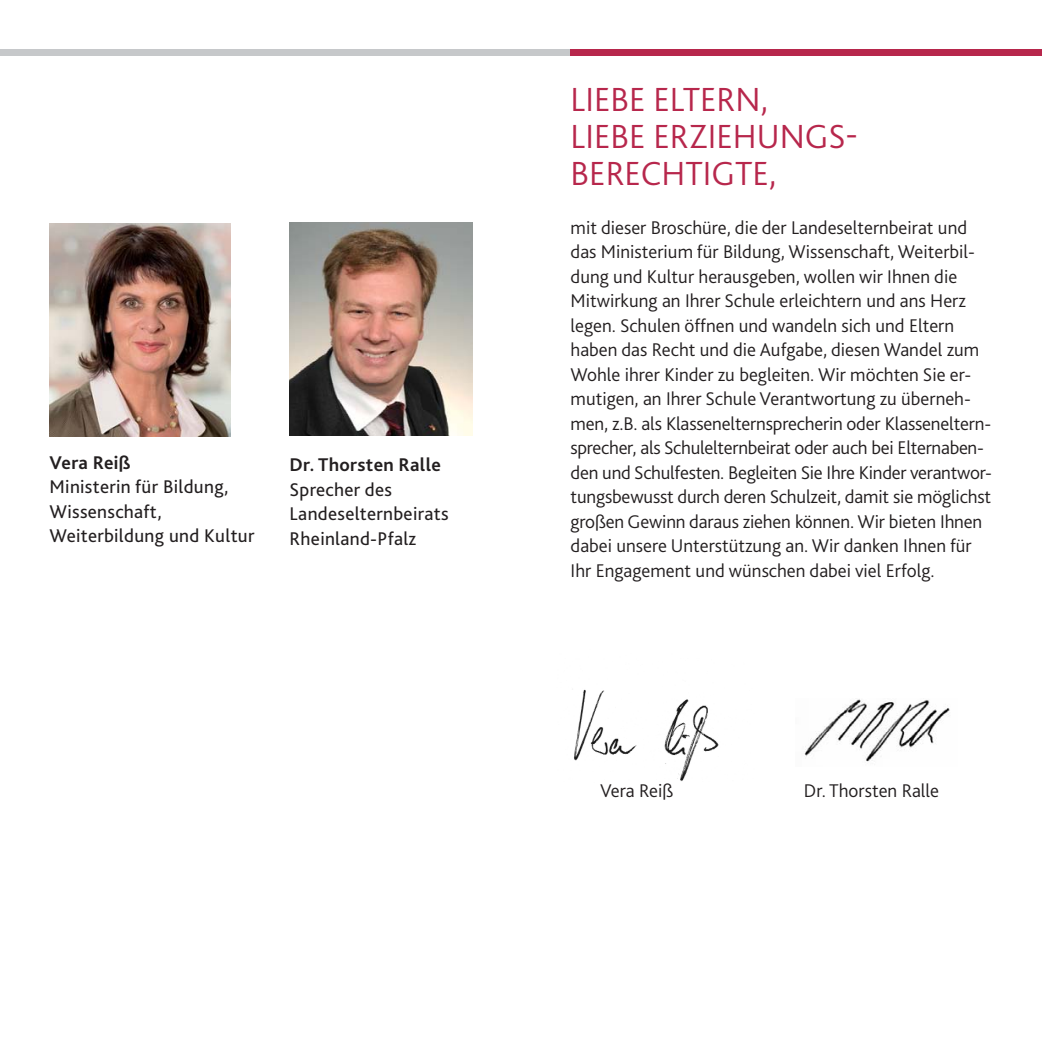
<style>
.page{position:relative;width:1042px;height:1042px;background:#fff}
.page>*{position:absolute;margin:0;border:0;box-sizing:border-box;transform-origin:0 0}
.t1{font:300 35px/36.8px "Bliss 2";color:#b7274c}
.t2{font:300 19.25px/24.5px "Bliss 2";color:#231f20}
.t3{font:19.25px/24.5px "Bliss 2";letter-spacing:.015em;color:#231f20}
.t4{font:700 19.25px "Bliss 2";letter-spacing:.015em;color:#231f20}
</style>
<div class="page">
<img style="left:574px;top:689px;width:145px;height:92px">
<img style="left:290px;top:222px;width:182px;height:214px">
<img style="left:50px;top:223px;width:180px;height:214px">
<div style="left:0;top:50px;width:570px;height:6px;background:#c6c8ca"></div>
<div style="left:570px;top:50px;width:472px;height:6px;background:#b7274c"></div>
<img style="left:804px;top:699px;width:146px;height:63px">
<p class="t4" style="left:50px;top:455px;width:82px">Vera Reiß</p>
<p class="t3" style="left:50px;top:476px;width:206px">Ministerin für Bildung,<br>Wissenschaft,<br>Weiterbildung und Kultur</p>
<p class="t4" style="left:290px;top:458px;width:153px">Dr. Thorsten Ralle</p>
<p class="t3" style="left:290px;top:479px;width:160px">Sprecher des<br>Landeselternbeirats<br>Rheinland-Pfalz</p>
<h1 class="t1" style="left:570px;top:85px;width:289px">LIEBE ELTERN,<br>LIEBE ERZIEHUNGS-<br>BERECHTIGTE,</h1>
<p class="t2" style="left:570px;top:217px;width:423px">mit dieser Broschüre, die der Landeselternbeirat und das Ministerium für Bildung, Wissenschaft, Weiterbil&shy;dung und Kultur herausgeben, wollen wir Ihnen die Mitwirkung an Ihrer Schule erleichtern und ans Herz legen. Schulen öffnen und wandeln sich und Eltern haben das Recht und die Aufgabe, diesen Wandel zum Wohle ihrer Kinder zu begleiten. Wir möchten Sie er&shy;mutigen, an Ihrer Schule Verantwortung zu überneh&shy;men, z.B. als Klassenelternsprecherin oder Klasseneltern&shy;sprecher, als Schulelternbeirat oder auch bei Elternaben&shy;den und Schulfesten. Begleiten Sie Ihre Kinder verantwor&shy;tungsbewusst durch deren Schulzeit, damit sie möglichst großen Gewinn daraus ziehen können. Wir bieten Ihnen dabei unsere Unterstützung an. Wir danken Ihnen für Ihr Engagement und wünschen dabei viel Erfolg.</p>
<p class="t2" style="left:600px;top:780px;width:75px">Vera Reiß</p>
<p class="t2" style="left:804px;top:780px;width:137px">Dr. Thorsten Ralle</p>
</div>
